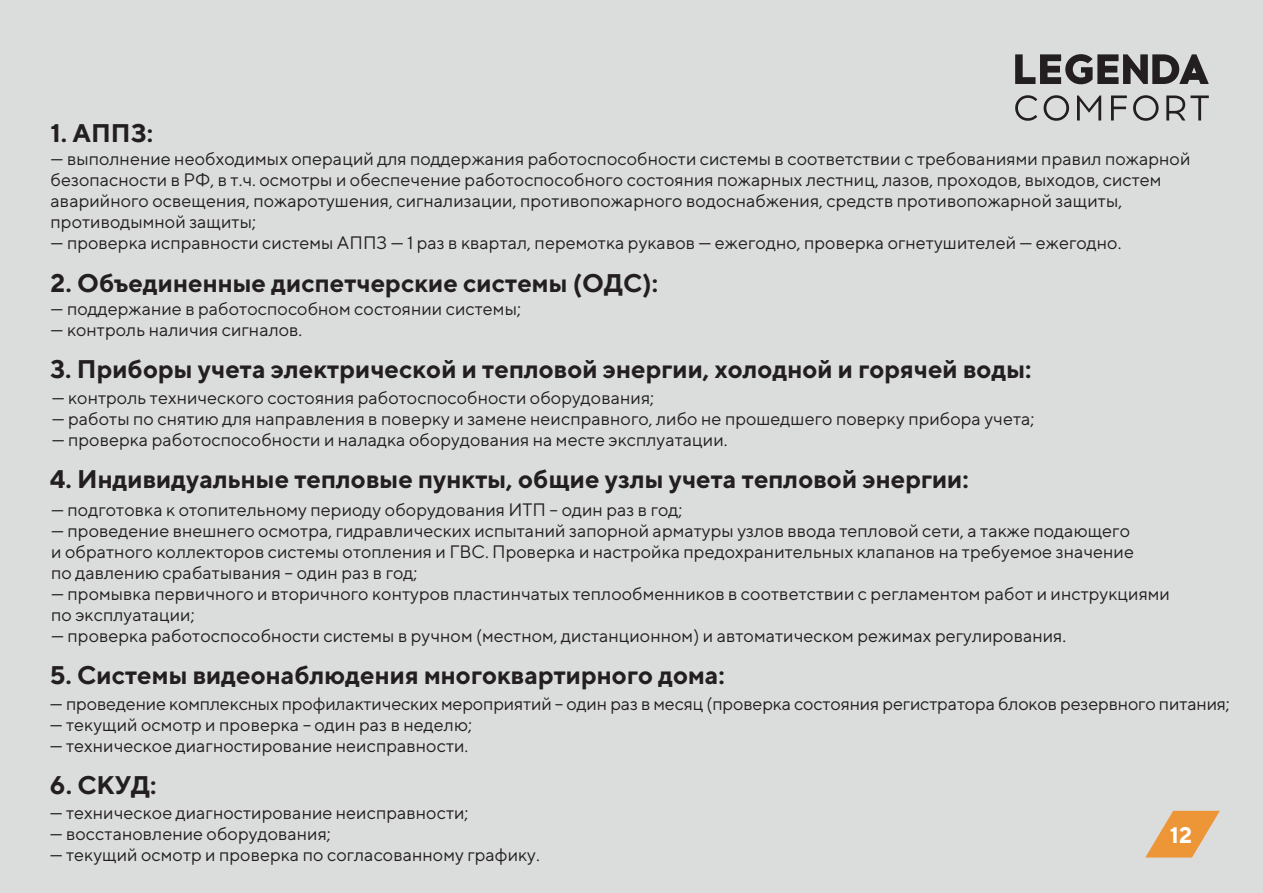
<style>
.page{position:relative;width:1263px;height:893px;background:#dbdddd}
.page>*{position:absolute;margin:0;border:0;box-sizing:border-box;transform-origin:0 0}
.t1{font:700 25.5px "TT Norms";color:#231f20}
.t2{font:700 22.5px "TT Norms";color:#fff}
.t3{font:18px/21px "TT Norms";color:#231f20}
</style>
<div class="page">
<svg style="left:1145px;top:811px;width:75px;height:46px"></svg>
<svg style="left:1015px;top:54px;width:194px;height:30px"></svg>
<svg style="left:1015px;top:95px;width:22px;height:26px"></svg>
<svg style="left:1043px;top:95px;width:26px;height:26px"></svg>
<svg style="left:1077px;top:96px;width:24px;height:25px"></svg>
<svg style="left:1111px;top:96px;width:16px;height:25px"></svg>
<svg style="left:1133px;top:95px;width:25px;height:26px"></svg>
<svg style="left:1166px;top:96px;width:43px;height:25px"></svg>
<h1 class="t1" style="left:51px;top:117px;width:104px">1. АППЗ:</h1>
<p class="t3" style="left:51px;top:148px;width:1141px">— выполнение необходимых операций для поддержания работоспособности системы в соответствии с требованиями правил пожарной безопасности в РФ, в т.ч. осмотры и обеспечение работоспособного состояния пожарных лестниц, лазов, проходов, выходов, систем аварийного освещения, пожаротушения, сигнализации, противопожарного водоснабжения, средств противопожарной защиты, противодымной защиты;</p>
<p class="t3" style="left:51px;top:232px;width:1072px">— проверка исправности системы АППЗ — 1 раз в квартал, перемотка рукавов — ежегодно, проверка огнетушителей — ежегодно.</p>
<h1 class="t1" style="left:51px;top:267px;width:609px">2. Объединенные диспетчерские системы (ОДС):</h1>
<p class="t3" style="left:51px;top:298px;width:472px">— поддержание в работоспособном состоянии системы;</p>
<p class="t3" style="left:51px;top:319px;width:253px">— контроль наличия сигналов.</p>
<h1 class="t1" style="left:51px;top:353px;width:982px">3. Приборы учета электрической и тепловой энергии, холодной и горячей воды:</h1>
<p class="t3" style="left:52px;top:387px;width:604px">— контроль технического состояния работоспособности оборудования;</p>
<p class="t3" style="left:52px;top:408px;width:984px">— работы по снятию для направления в поверку и замене неисправного, либо не прошедшего поверку прибора учета;</p>
<p class="t3" style="left:52px;top:429px;width:677px">— проверка работоспособности и наладка оборудования на месте эксплуатации.</p>
<h1 class="t1" style="left:50px;top:463px;width:920px">4. Индивидуальные тепловые пункты, общие узлы учета тепловой энергии:</h1>
<p class="t3" style="left:51px;top:499px;width:633px">— подготовка к отопительному периоду оборудования ИТП – один раз в год;</p>
<p class="t3" style="left:51px;top:520px;width:1084px">— проведение внешнего осмотра, гидравлических испытаний запорной арматуры узлов ввода тепловой сети, а также подающего и обратного коллекторов системы отопления и ГВС. Проверка и настройка предохранительных клапанов на требуемое значение по давлению срабатывания – один раз в год;</p>
<p class="t3" style="left:51px;top:583px;width:1120px">— промывка первичного и вторичного контуров пластинчатых теплообменников в соответствии с регламентом работ и инструкциями по эксплуатации;</p>
<p class="t3" style="left:51px;top:625px;width:1016px">— проверка работоспособности системы в ручном (местном, дистанционном) и автоматическом режимах регулирования.</p>
<h1 class="t1" style="left:50px;top:659px;width:677px">5. Системы видеонаблюдения многоквартирного дома:</h1>
<p class="t3" style="left:50px;top:692px;width:1182px">— проведение комплексных профилактических мероприятий – один раз в месяц (проверка состояния регистратора блоков резервного питания;</p>
<p class="t3" style="left:50px;top:713px;width:424px">— текущий осмотр и проверка – один раз в неделю;</p>
<p class="t3" style="left:50px;top:734px;width:420px">— техническое диагностирование неисправности.</p>
<h1 class="t1" style="left:50px;top:769px;width:108px">6. СКУД:</h1>
<p class="t3" style="left:50px;top:801px;width:420px">— техническое диагностирование неисправности;</p>
<p class="t3" style="left:50px;top:822px;width:283px">— восстановление оборудования;</p>
<p class="t3" style="left:50px;top:843px;width:492px">— текущий осмотр и проверка по согласованному графику.</p>
<p class="t2" style="left:1170px;top:821px;width:24px">12</p>
</div>
